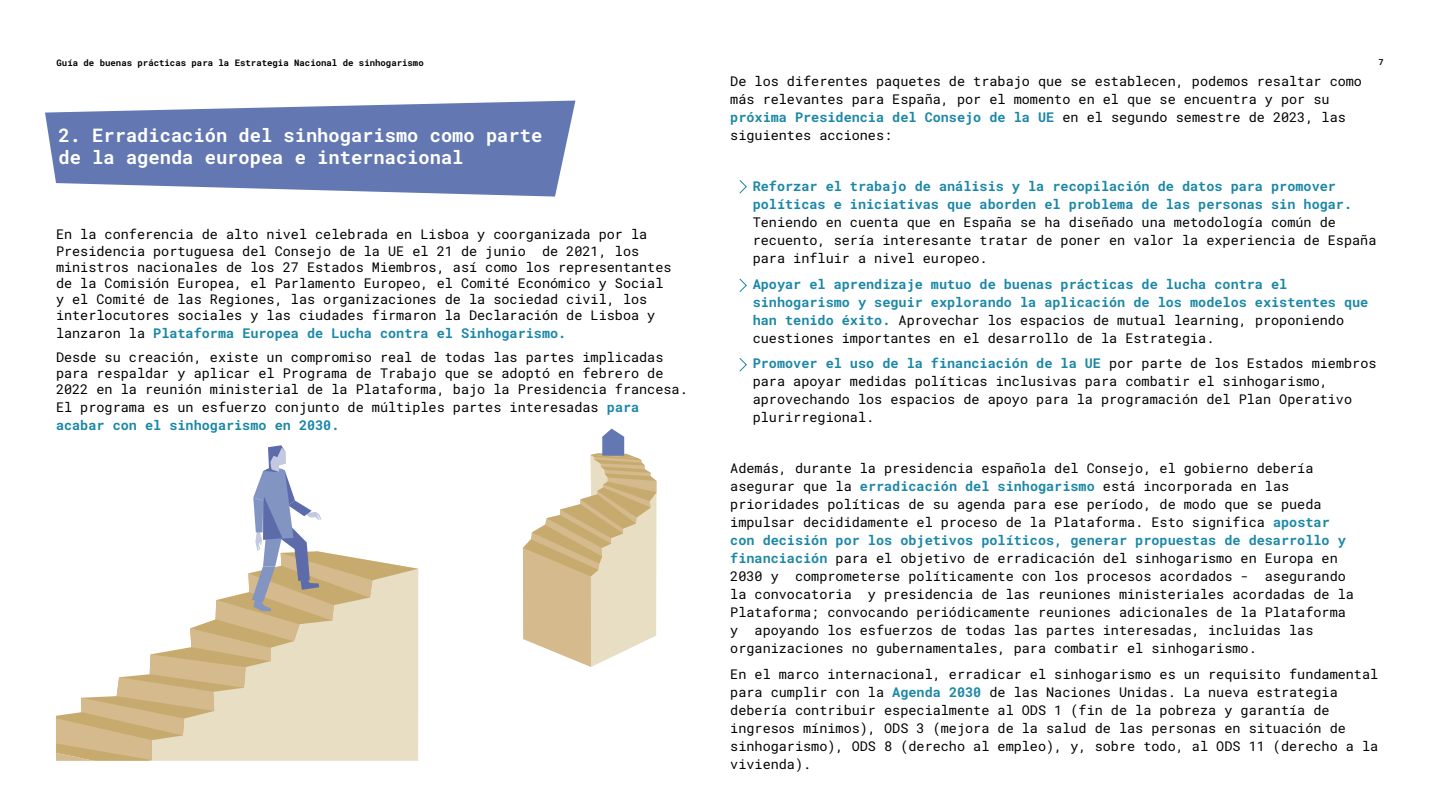
<style>
.page{position:relative;width:1440px;height:810px;background:#fff}
.page>*{position:absolute;margin:0;border:0;box-sizing:border-box;transform-origin:0 0}
.t1{font:700 18.75px/22.5px "Roboto Mono";color:#fff}
.t2{font:13.5px/18px "Roboto Mono";color:#000}
.t3{font:700 13.5px/18px "Roboto Mono";color:#1a87a7}
.t4{font:700 9px "Roboto Mono";color:#000}
.t5{font:700 8.25px "Roboto Mono";color:#000}
.s1{font-weight:700;color:#1a87a7}
.s2{font-weight:400;color:#000}
</style>
<div class="page">
<svg style="left:45px;top:101px;width:530px;height:96px;background:#7b8dbe"></svg>
<svg style="left:739px;top:180px;width:8px;height:14px"></svg>
<svg style="left:739px;top:278px;width:8px;height:14px"></svg>
<svg style="left:739px;top:358px;width:8px;height:14px"></svg>
<svg style="left:372px;top:560px;width:46px;height:201px;background:#e6dcc1"></svg>
<svg style="left:523px;top:429px;width:134px;height:238px"></svg>
<svg style="left:56px;top:445px;width:316px;height:316px"></svg>
<p class="t4" style="left:57px;top:56px;width:369px">Guía de buenas prácticas para la Estrategia Nacional de sinhogarismo</p>
<p class="t5" style="left:1379px;top:56px;width:6px">7</p>
<h1 class="t1" style="left:58px;top:123px;width:485px">2. Erradicación del sinhogarismo como parte de la agenda europea e internacional</h1>
<p class="t2" style="left:56px;top:226px;width:617px;line-height:16.2px">En la conferencia de alto nivel celebrada en Lisboa y coorganizada por la Presidencia portuguesa del Consejo de la UE el 21 de junio de 2021, los ministros nacionales de los 27 Estados Miembros, así como los representantes de la Comisión Europea, el Parlamento Europeo, el Comité Económico y Social y el Comité de las Regiones, las organizaciones de la sociedad civil, los interlocutores sociales y las ciudades firmaron la Declaración de Lisboa y</p>
<p class="t2" style="left:56px;top:321px;width:609px;line-height:23.7px">lanzaron la <span class="s1">Plataforma Europea de Lucha contra el Sinhogarismo.<br></span>Desde su creación, existe un compromiso real de todas las partes implicadas</p>
<p class="t2" style="left:56px;top:365px;width:633px;line-height:16.2px">para respaldar y aplicar el Programa de Trabajo que se adoptó en febrero de<br>2022 en la reunión ministerial de la Plataforma, bajo la Presidencia francesa.</p>
<p class="t2" style="left:56px;top:398px;width:585px">El programa es un esfuerzo conjunto de múltiples partes interesadas <span class="s1">para acabar con el sinhogarismo en 2030.</span></p>
<p class="t2" style="left:730px;top:72px;width:633px">De los diferentes paquetes de trabajo que se establecen, podemos resaltar como más relevantes para España, por el momento en el que se encuentra y por su <span class="s1">próxima Presidencia del Consejo de la UE</span> en el segundo semestre de 2023, las siguientes acciones:</p>
<p class="t3" style="left:753px;top:177px;width:601px">Reforzar el trabajo de análisis y la recopilación de datos para promover políticas e iniciativas que aborden el problema de las personas sin hogar.</p>
<p class="t2" style="left:753px;top:213px;width:625px">Teniendo en cuenta que en España se ha diseñado una metodología común de recuento, sería interesante tratar de poner en valor la experiencia de España para influir a nivel europeo.</p>
<p class="t3" style="left:753px;top:275px;width:617px">Apoyar el aprendizaje mutuo de buenas prácticas de lucha contra el sinhogarismo y seguir explorando la aplicación de los modelos existentes que han tenido éxito. <span class="s2">Aprovechar los espacios de mutual learning, proponiendo cuestiones importantes en el desarrollo de la Estrategia.</span></p>
<p class="t2" style="left:753px;top:354px;width:625px"><span class="s1">Promover el uso de la financiación de la UE</span> por parte de los Estados miembros para apoyar medidas políticas inclusivas para combatir el sinhogarismo, aprovechando los espacios de apoyo para la programación del Plan Operativo plurirregional.</p>
<p class="t2" style="left:730px;top:459px;width:625px">Además, durante la presidencia española del Consejo, el gobierno debería asegurar que la <span class="s1">erradicación del sinhogarismo</span> está incorporada en las prioridades políticas de su agenda para ese período, de modo que se pueda impulsar decididamente el proceso de la Plataforma. Esto significa <span class="s1">apostar con decisión por los objetivos políticos, generar propuestas de desarrollo y financiación</span> para el objetivo de erradicación del sinhogarismo en Europa en 2030 y comprometerse políticamente con los procesos acordados - asegurando la convocatoria y presidencia de las reuniones ministeriales acordadas de la Plataforma; convocando periódicamente reuniones adicionales de la Plataforma y apoyando los esfuerzos de todas las partes interesadas, incluidas las organizaciones no gubernamentales, para combatir el sinhogarismo.</p>
<p class="t2" style="left:730px;top:664px;width:649px">En el marco internacional, erradicar el sinhogarismo es un requisito fundamental para cumplir con la <span class="s1">Agenda 2030</span> de las Naciones Unidas. La nueva estrategia debería contribuir especialmente al ODS 1 (fin de la pobreza y garantía de ingresos mínimos), ODS 3 (mejora de la salud de las personas en situación de sinhogarismo), ODS 8 (derecho al empleo), y, sobre todo, al ODS 11 (derecho a la vivienda).</p>
</div>
